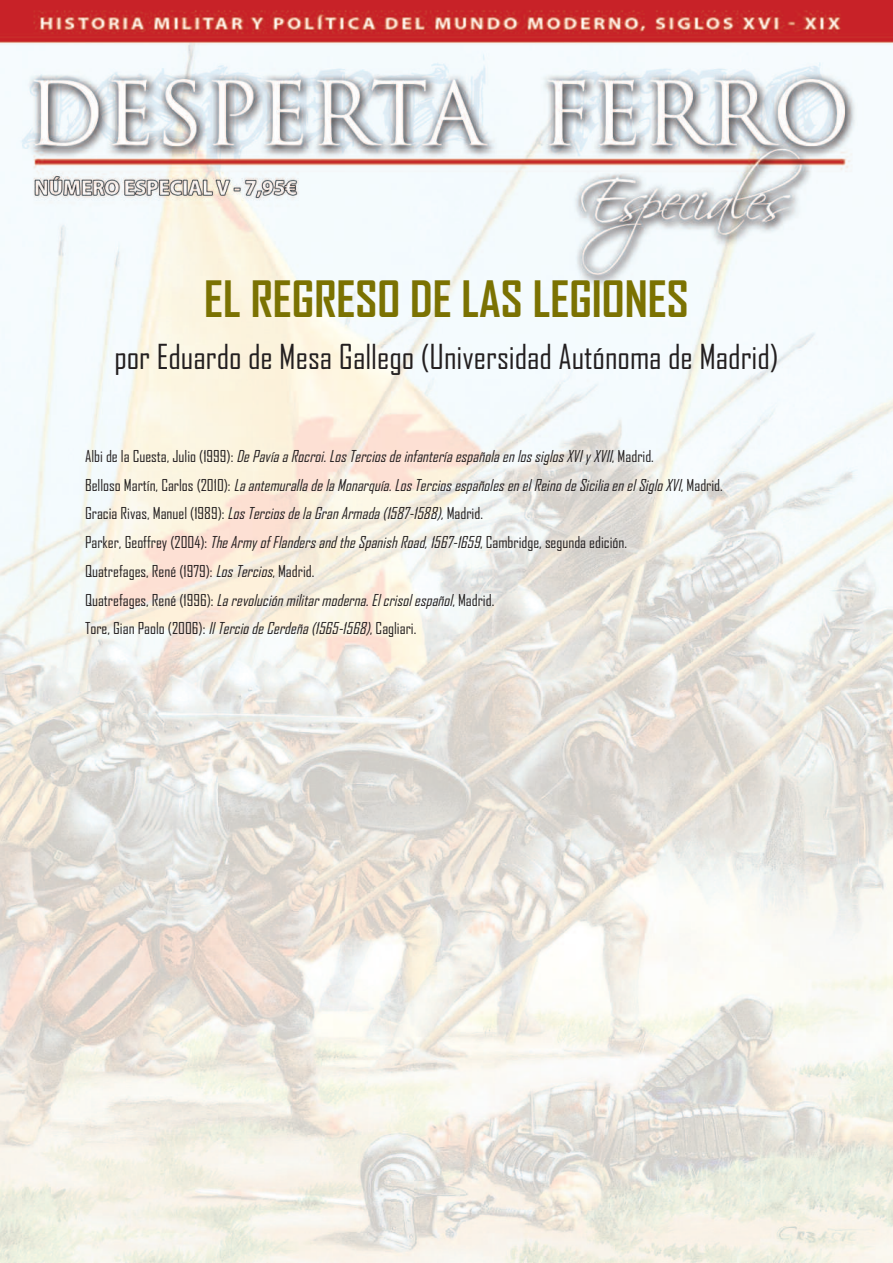
<style>
.page{position:relative;width:893px;height:1263px;background:#fff}
.page>*{position:absolute;margin:0;border:0;box-sizing:border-box;transform-origin:0 0}
.t1{font:700 48px "Agency FB";color:#7b7202}
.t2{font:33px "Agency FB";color:#231f20}
.t3{font:italic 15.75px/28.8px "Agency FB";color:#231f20}
.s1{font-style:normal}
</style>
<div class="page">
<img style="left:0;top:0;width:893px;height:1263px">
<h1 class="t1" style="left:204px;top:273px;width:486px">EL REGRESO DE LAS LEGIONES</h1>
<h2 class="t2" style="left:114px;top:339px;width:666px">por Eduardo de Mesa Gallego (Universidad Autónoma de Madrid)</h2>
<p class="t3" style="left:85px;top:442px;width:639px"><span class="s1">A l b i d e l a C u e s t a , J u l i o ( 1 9 9 9 ) :</span> De Pavía a Rocroi. Los Tercios de infantería española en los siglos XVI y XVII<span class="s1">, M a d r i d .<br>B e l l o s o M a r t ín , C a r l o s ( 2 0 1 0 ) :</span> La antemuralla de la Monarquía. Los Tercios españoles en el Reino de Sicilia en el Siglo XVI<span class="s1">, M a d r i d .<br>Gracia Rivas, Manuel (1989):</span> LosTerciosdelaGranArmada(1587-1588),<span class="s1">Madrid.<br>Parker, Geoffrey (2004):</span> TheArmyofFlandersandtheSpanishRoad,1567-1659<span class="s1">, Cambridge, segunda edición.<br>Quatrefages, René (1979):</span> LosTercios<span class="s1">, Madrid.<br>Quatrefages, René (1996):</span> Larevoluciónmilitarmoderna.Elcrisolespañol<span class="s1">, Madrid.<br>Tore, Gian Paolo (2006):</span> IlTerciodeCerdeña(1565-1568)<span class="s1">, Cagliari.</span></p>
</div>
